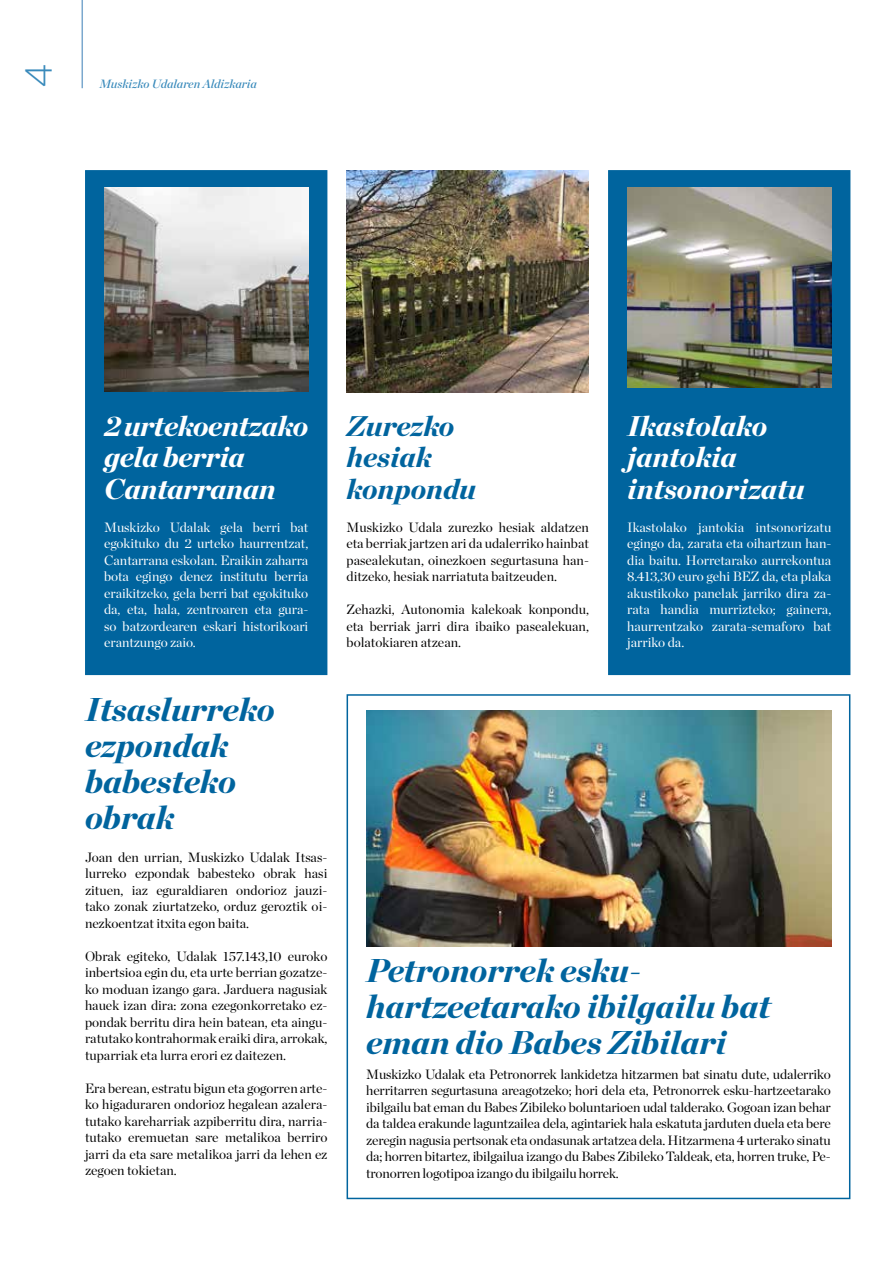
<style>
.page{position:relative;width:893px;height:1263px;background:#fff}
.page>*{position:absolute;margin:0;border:0;box-sizing:border-box;transform-origin:0 0}
.t1{font:300 37.5px "Gotham";color:#398abb}
.t2{font:italic 900 33px/36px "Chronicle Display";color:#00649e}
.t3{font:italic 900 28.5px/31.5px "Chronicle Display";letter-spacing:-.01em;color:#fff}
.t4{font:italic 900 28.5px/31.5px "Chronicle Display";color:#00649e}
.t5{font:13.5px/16.5px "Chronicle Display";color:#000;text-align:justify}
.t6{font:13.5px/16.5px "Chronicle Display";letter-spacing:-.005em;color:#fff;text-align:justify}
.t7{font:13.5px/16.5px "Chronicle Display";color:#020100;text-align:justify}
.t8{font:italic 12px "Chronicle Display Semi";color:#398abb}
</style>
<div class="page">
<hr style="left:82px;top:0;width:1px;height:88px;background:#7ba8ce">
<div style="left:347px;top:694px;width:503px;height:505px;background:#fff;border:2px solid #00649e"></div>
<div style="left:85px;top:170px;width:242px;height:505px;background:#00649e"></div>
<img style="left:104px;top:188px;width:204px;height:204px">
<img style="left:347px;top:170px;width:242px;height:222px">
<div style="left:608px;top:170px;width:242px;height:505px;background:#00649e;border:2px solid #00649e"></div>
<img style="left:627px;top:188px;width:204px;height:200px">
<img style="left:367px;top:710px;width:464px;height:237px">
<h1 class="t1" style="left:15px;top:88px;width:26px;rotate:-90deg">4</h1>
<p class="t8" style="left:99px;top:74px;width:159px">Muskizko Udalaren Aldizkaria</p>
<h3 class="t3" style="left:104px;top:407px;width:206px">2 urtekoentzako gela berria<br>Cantarranan</h3>
<p class="t6" style="left:104px;top:518px;width:206px">Muskizko Udalak gela berri bat egokituko du 2 urteko haurrentzat, Cantarrana eskolan. Eraikin zaharra bota egingo denez institutu berria eraikitzeko, gela berri bat egokituko da, eta, hala, zentroaren eta gura&shy;so batzordearen eskari historikoari erantzungo zaio.</p>
<h3 class="t4" style="left:347px;top:407px;width:131px">Zurezko hesiak konpondu</h3>
<p class="t7" style="left:347px;top:518px;width:244px">Muskizko Udala zurezko hesiak aldatzen eta berriak jartzen ari da udalerriko hainbat pasealekutan, oinezkoen segurtasuna han&shy;ditzeko, hesiak narriatuta baitzeuden.</p>
<p class="t7" style="left:347px;top:600px;width:244px">Zehazki, Autonomia kalekoak konpondu, eta berriak jarri dira ibaiko pasealekuan, bolatokiaren atzean.</p>
<h3 class="t3" style="left:627px;top:407px;width:179px">Ikastolako jantokia intsonorizatu</h3>
<p class="t6" style="left:627px;top:518px;width:206px">Ikastolako jantokia intsonorizatu egingo da, zarata eta oihartzun han&shy;dia baitu. Horretarako aurrekontua 8.413,30 euro gehi BEZ da, eta plaka akustikoko panelak jarriko dira za&shy;rata handia murrizteko; gainera, haurrentzako zarata-semaforo bat jarriko da.</p>
<h2 class="t2" style="left:85px;top:688px;width:191px">Itsaslurreko ezpondak babesteko obrak</h2>
<p class="t5" style="left:85px;top:848px;width:244px">Joan den urrian, Muskizko Udalak Itsas&shy;lurreko ezpondak babesteko obrak hasi zituen, iaz eguraldiaren ondorioz jauzi&shy;tako zonak ziurtatzeko, orduz geroztik oi&shy;nezkoentzat itxita egon baita.</p>
<p class="t5" style="left:85px;top:947px;width:244px">Obrak egiteko, Udalak 157.143,10 euroko inbertsioa egin du, eta urte berrian gozatze&shy;ko moduan izango gara. Jarduera nagusiak hauek izan dira: zona ezegonkorretako ez&shy;pondak berritu dira hein batean, eta aingu&shy;ratutako kontrahormak eraiki dira, arrokak, tuparriak eta lurra erori ez daitezen.</p>
<p class="t5" style="left:85px;top:1079px;width:244px">Era berean, estratu bigun eta gogorren arte&shy;ko higaduraren ondorioz hegalean azalera&shy;tutako kareharriak azpiberritu dira, narria&shy;tutako eremuetan sare metalikoa berriro jarri da eta sare metalikoa jarri da lehen ez zegoen tokietan.</p>
<h2 class="t2" style="left:366px;top:949px;width:406px">Petronorrek esku&shy;hartzeetarako ibilgailu bat eman dio Babes Zibilari</h2>
<p class="t5" style="left:366px;top:1065px;width:466px">Muskizko Udalak eta Petronorrek lankidetza hitzarmen bat sinatu dute, udalerriko herritarren segurtasuna areagotzeko; hori dela eta, Petronorrek esku-hartzeetarako ibilgailu bat eman du Babes Zibileko boluntarioen udal talderako. Gogoan izan behar da taldea erakunde laguntzailea dela, agintariek hala eskatuta jarduten duela eta bere zeregin nagusia pertsonak eta ondasunak artatzea dela. Hitzarmena 4 urterako sinatu da; horren bitartez, ibilgailua izango du Babes Zibileko Taldeak, eta, horren truke, Pe&shy;tronorren logotipoa izango du ibilgailu horrek.</p>
</div>
